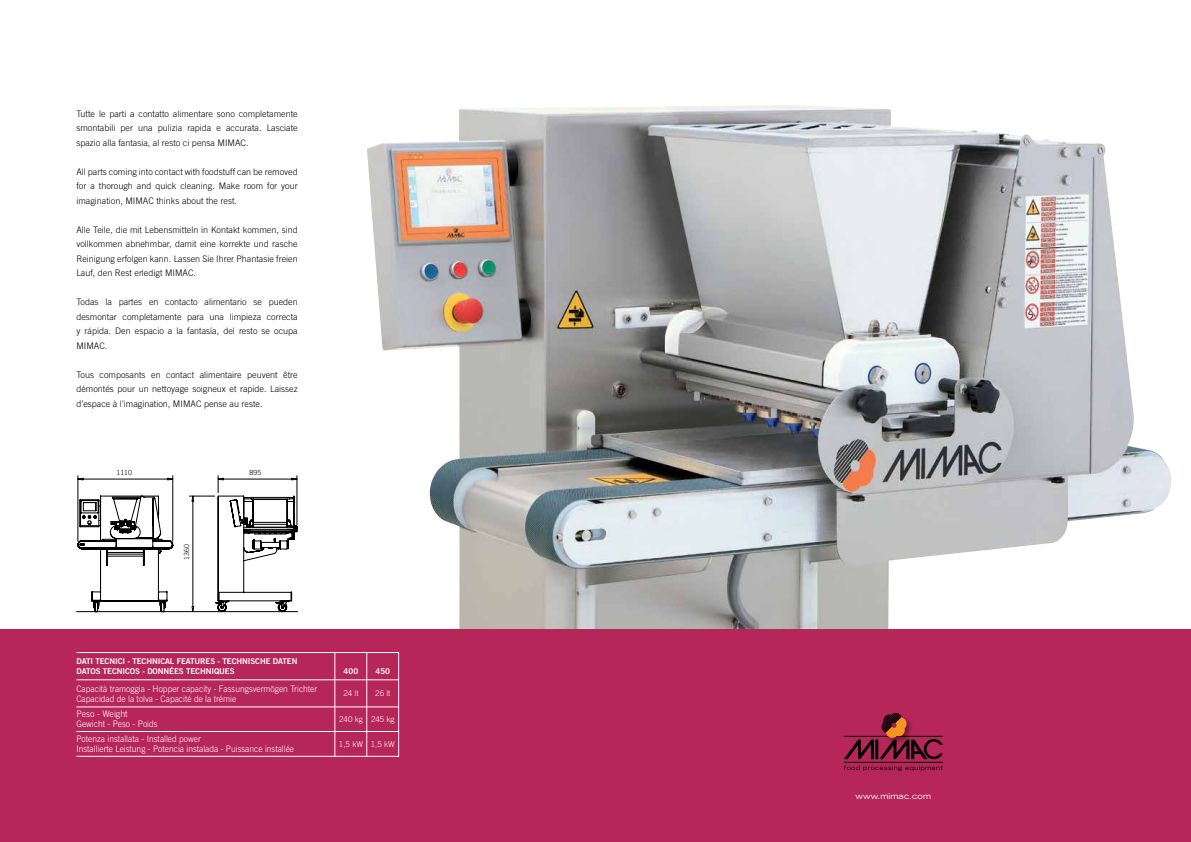
<style>
.page{position:relative;width:1191px;height:842px;background:#fff}
.page>*{position:absolute;margin:0;border:0;box-sizing:border-box;transform-origin:0 0}
.t1{font:300 9px/14.5px "Trade Gothic";color:#000;text-align:justify}
.t2{font:300 9px/9.6px "Trade Gothic";color:#fff;scale:.94 1}
.t3{font:300 9px/9.6px "Trade Gothic";color:#fff}
.t4{font:8px "Trade Gothic Bold Two";letter-spacing:-.01em;color:#fff}
.t5{font:300 8px "Trade Gothic";color:#fff}
.t6{font:expanded 8px "Trade Gothic LH";letter-spacing:.02em;color:#fff}
.t7{font:300 7px "Trade Gothic";color:#000}
</style>
<div class="page">
<img style="left:367px;top:105px;width:804px;height:524px">
<div style="left:0;top:629px;width:1191px;height:213px;background:#b72658"></div>
<svg style="left:843px;top:765px;width:100px;height:6px"></svg>
<hr style="left:844px;top:736px;width:99px;height:1px;background:#000">
<hr style="left:844px;top:762px;width:99px;height:1px;background:#000">
<div style="left:880px;top:712px;width:33px;height:33px;background:#000;opacity:.35"></div>
<svg style="left:844px;top:713px;width:98px;height:46px"></svg>
<svg style="left:77px;top:475px;width:221px;height:138px"></svg>
<hr style="left:76px;top:652px;width:323px;height:1px;background:#fff">
<hr style="left:76px;top:679px;width:323px;height:1px;background:#fff">
<hr style="left:76px;top:707px;width:323px;height:1px;background:#fff">
<hr style="left:76px;top:731px;width:323px;height:1px;background:#fff">
<hr style="left:76px;top:756px;width:323px;height:1px;background:#fff">
<hr style="left:398px;top:652px;width:1px;height:105px;background:#fff">
<hr style="left:366px;top:652px;width:1px;height:105px;background:#fff">
<hr style="left:334px;top:652px;width:1px;height:105px;background:#fff">
<p class="t1" style="left:76px;top:106px;width:223px">Tutte le parti a contatto alimentare sono completamente smontabili per una pulizia rapida e accurata. Lasciate spazio alla fantasia, al resto ci pensa MIMAC.</p>
<p class="t1" style="left:76px;top:164px;width:223px">All parts coming into contact with foodstuff can be removed for a thorough and quick cleaning. Make room for your imagination, MIMAC thinks about the rest.</p>
<p class="t1" style="left:76px;top:222px;width:223px">Alle Teile, die mit Lebensmitteln in Kontakt kommen, sind vollkommen abnehmbar, damit eine korrekte und rasche Reinigung erfolgen kann. Lassen Sie Ihrer Phantasie freien Lauf, den Rest erledigt MIMAC.</p>
<p class="t1" style="left:76px;top:295px;width:223px">Todas la partes en contacto alimentario se pueden desmontar completamente para una limpieza correcta y rápida. Den espacio a la fantasía, del resto se ocupa MIMAC.</p>
<p class="t1" style="left:76px;top:367px;width:223px">Tous composants en contact alimentaire peuvent être démontés pour un nettoyage soigneux et rapide. Laissez d’espace à l’imagination, MIMAC pense au reste.</p>
<p class="t7" style="left:116px;top:468px;width:17px">1110</p>
<p class="t7" style="left:249px;top:468px;width:13px">895</p>
<p class="t7" style="left:183px;top:560px;width:17px;rotate:-90deg">1360</p>
<p class="t4" style="left:76px;top:656px;width:81px">DATI TECNICI - TECHNICA</p>
<p class="t4" style="left:170px;top:656px;width:114px">L FEATURES - TECHNISCHE DATEN</p>
<p class="t4" style="left:76px;top:666px;width:32px">DATOS TECNIC</p>
<p class="t4" style="left:130px;top:666px;width:106px">OS - DONN ÉES TECHNIQUES</p>
<p class="t2" style="left:76px;top:684px;width:258px">Capacità tramoggia - Hopper capacity - Fassungsvermögen Trichter<br>Capacidad de la tolva - Capacité de la trémie</p>
<p class="t3" style="left:76px;top:709px;width:83px">Peso - Weight<br>Gewicht - Peso - Poids</p>
<p class="t2" style="left:76px;top:734px;width:233px">Potenza installata - Installed power<br>Installierte Leistung - Potencia instalada - Puissance installée</p>
<p class="t4" style="left:344px;top:666px;width:16px">400</p>
<p class="t4" style="left:375px;top:666px;width:16px">450</p>
<p class="t5" style="left:343px;top:688px;width:17px">24 lt</p>
<p class="t5" style="left:339px;top:714px;width:25px">240 kg</p>
<p class="t5" style="left:339px;top:739px;width:26px">1,5 kW</p>
<p class="t5" style="left:375px;top:689px;width:17px">26 lt</p>
<p class="t5" style="left:371px;top:714px;width:25px">245 kg</p>
<p class="t5" style="left:371px;top:740px;width:26px">1,5 kW</p>
<p class="t6" style="left:855px;top:791px;width:77px">www.mimac.com</p>
</div>
